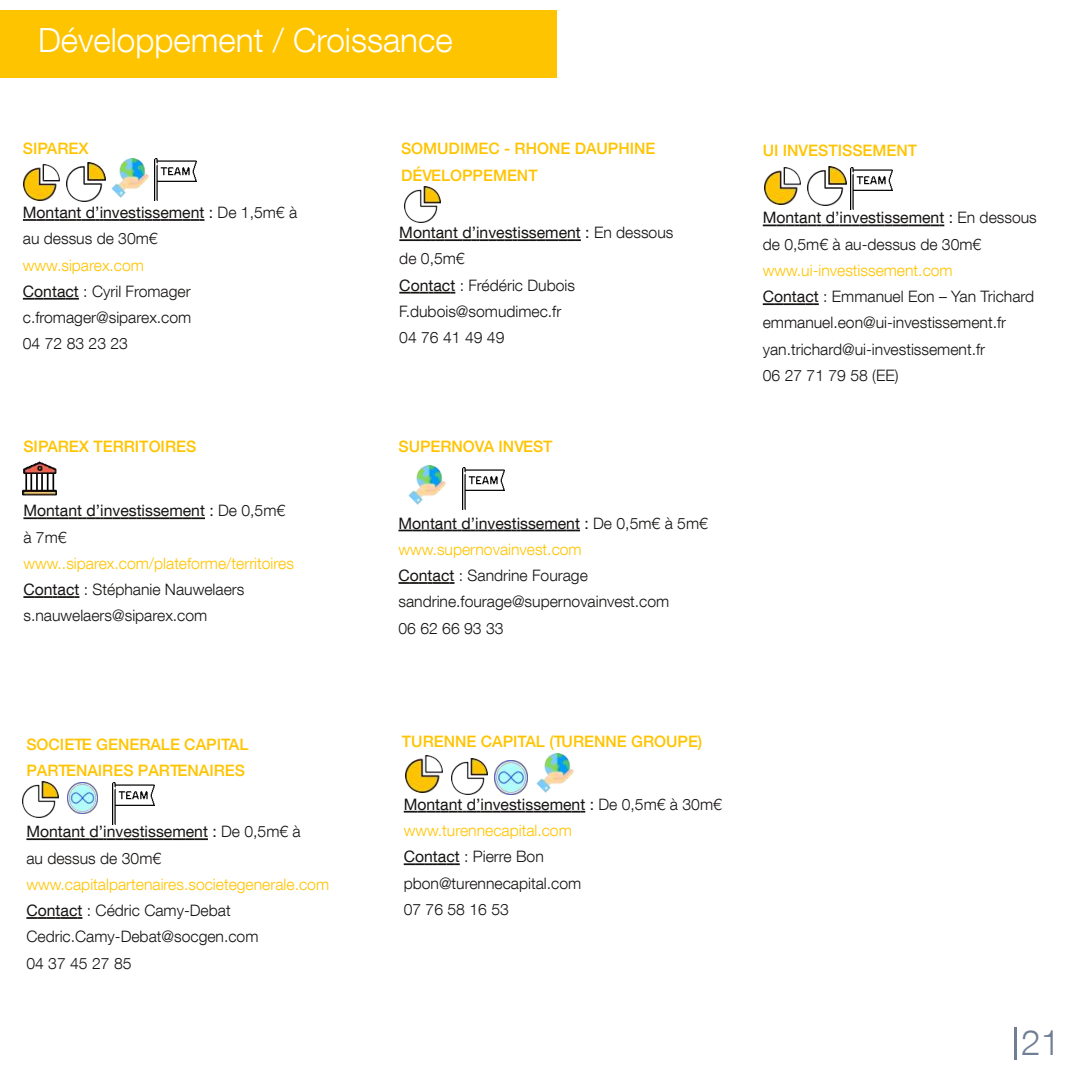
<style>
.page{position:relative;width:1067px;height:1067px;background:#fff}
.page>*{position:absolute;margin:0;border:0;box-sizing:border-box;transform-origin:0 0}
.t1{font:300 35px "Helvetica Neue";color:#707e94}
.t2{font:300 33.25px "Helvetica Neue";color:#fff}
.t3{font:300 15.75px/26.2px "Helvetica Neue";color:#161413}
.t4{font:500 15.75px/26.2px "Helvetica Neue";color:#ffc400}
.t5{font:15.75px/26.2px "Helvetica Neue";color:#161413}
.s1{font-weight:300}
.s2{color:#ffc400}
.s3{font-weight:400}
</style>
<div class="page">
<svg style="left:23px;top:517px;width:182px;height:2px"></svg>
<svg style="left:23px;top:596px;width:56px;height:2px"></svg>
<img style="left:23px;top:461px;width:33px;height:34px">
<svg style="left:26px;top:838px;width:182px;height:2px"></svg>
<svg style="left:26px;top:917px;width:56px;height:1px"></svg>
<img style="left:23px;top:781px;width:36px;height:36px">
<img style="left:67px;top:782px;width:31px;height:31px">
<img style="left:113px;top:782px;width:42px;height:42px">
<img style="left:67px;top:163px;width:39px;height:39px">
<img style="left:23px;top:164px;width:37px;height:37px">
<svg style="left:23px;top:219px;width:181px;height:2px"></svg>
<svg style="left:23px;top:298px;width:56px;height:2px"></svg>
<img style="left:111px;top:158px;width:38px;height:39px">
<img style="left:155px;top:158px;width:42px;height:42px">
<svg style="left:399px;top:239px;width:182px;height:2px"></svg>
<svg style="left:399px;top:292px;width:56px;height:1px"></svg>
<img style="left:404px;top:186px;width:37px;height:37px">
<svg style="left:398px;top:529px;width:182px;height:2px"></svg>
<svg style="left:398px;top:582px;width:56px;height:2px"></svg>
<img style="left:408px;top:465px;width:38px;height:39px">
<img style="left:462px;top:467px;width:42px;height:42px">
<svg style="left:404px;top:810px;width:181px;height:2px"></svg>
<svg style="left:404px;top:863px;width:56px;height:2px"></svg>
<img style="left:494px;top:760px;width:34px;height:34px">
<img style="left:451px;top:758px;width:36px;height:36px">
<img style="left:406px;top:755px;width:36px;height:37px">
<img style="left:536px;top:753px;width:38px;height:39px">
<div style="left:0;top:10px;width:557px;height:68px;background:#ffc400"></div>
<svg style="left:762px;top:224px;width:182px;height:2px"></svg>
<svg style="left:762px;top:303px;width:56px;height:2px"></svg>
<img style="left:807px;top:166px;width:39px;height:39px">
<img style="left:764px;top:168px;width:37px;height:36px">
<img style="left:850px;top:167px;width:42px;height:42px">
<hr style="left:1014px;top:1027px;width:2px;height:33px;background:#707e94">
<h2 class="t2" style="left:38px;top:18px;width:416px">Développement / Croissance</h2>
<p class="t4" style="left:23px;top:135px;width:67px">SIPAREX</p>
<p class="t5" style="left:23px;top:199px;width:276px">Montant d’investissement : <span class="s1">De 1,5m€ à au dessus de 30m€</span></p>
<p class="t3" style="left:23px;top:251px;width:170px"><span class="s2">www.siparex.com<br></span><span class="s3">Contact</span> : Cyril Fromager c.fromager@siparex.com<br>04 72 83 23 23</p>
<p class="t4" style="left:23px;top:433px;width:174px">SIPAREX TERRITOIRES</p>
<p class="t5" style="left:23px;top:497px;width:263px">Montant d’investissement : <span class="s1">De 0,5m€ à 7m€</span></p>
<p class="t3" style="left:23px;top:549px;width:272px"><span class="s2">www..siparex.com/plateforme/territoires<br></span><span class="s3">Contact</span> : Stéphanie Nauwelaers s.nauwelaers@siparex.com</p>
<p class="t4" style="left:26px;top:730px;width:223px">SOCIÉTÉ GÉNÉRALE CAPITAL<br>PARTENAIRES PARTENAIRES</p>
<p class="t5" style="left:26px;top:818px;width:276px">Montant d’investissement : <span class="s1">De 0,5m€ à au dessus de 30m€</span></p>
<p class="t3" style="left:26px;top:870px;width:304px"><span class="s2">www.capitalpartenaires.societegenerale.com<br></span><span class="s3">Contact</span> : Cédric Camy-Debat<br>Cedric.Camy-Debat@socgen.com<br>04 37 45 27 85</p>
<p class="t4" style="left:401px;top:135px;width:256px">SOMUDIMEC - RHÔNE DAUPHINÉ<br>DÉVELOPPEMENT</p>
<p class="t3" style="left:399px;top:219px;width:275px"><span class="s3">Montant d’investissement :</span> En dessous de 0,5m€<br><span class="s3">Contact</span> : Frédéric Dubois<br>F.dubois@somudimec.fr<br>04 76 41 49 49</p>
<p class="t4" style="left:398px;top:433px;width:156px">SUPERNOVA INVEST</p>
<p class="t3" style="left:398px;top:509px;width:311px"><span class="s3">Montant d’investissement :</span> De 0,5m€ à 5m€ <span class="s2">www.supernovainvest.com<br></span><span class="s3">Contact</span> : Sandrine Fourage sandrine.fourage@supernovainvest.com<br>06 62 66 93 33</p>
<p class="t4" style="left:402px;top:728px;width:302px">TURENNE CAPITAL (TURENNE GROUPE)</p>
<p class="t3" style="left:404px;top:790px;width:320px"><span class="s3">Montant d’investissement :</span> De 0,5m€ à 30m€ <span class="s2">www.turennecapital.com<br></span><span class="s3">Contact</span> : Pierre Bon pbon@turennecapital.com<br>07 76 58 16 53</p>
<p class="t4" style="left:762px;top:137px;width:156px">UI INVESTISSEMENT</p>
<p class="t3" style="left:762px;top:204px;width:275px"><span class="s3">Montant d’investissement :</span> En dessous de 0,5m€ à au-dessus de 30m€</p>
<p class="t3" style="left:762px;top:257px;width:273px"><span class="s2">www.ui-investissement.com<br></span><span class="s3">Contact</span> : Emmanuel Eon – Yan Trichard emmanuel.eon@ui-investissement.fr yan.trichard@ui-investissement.fr<br>06 27 71 79 58 (EE)</p>
<h1 class="t1" style="left:1021px;top:1018px;width:40px">21</h1>
</div>
